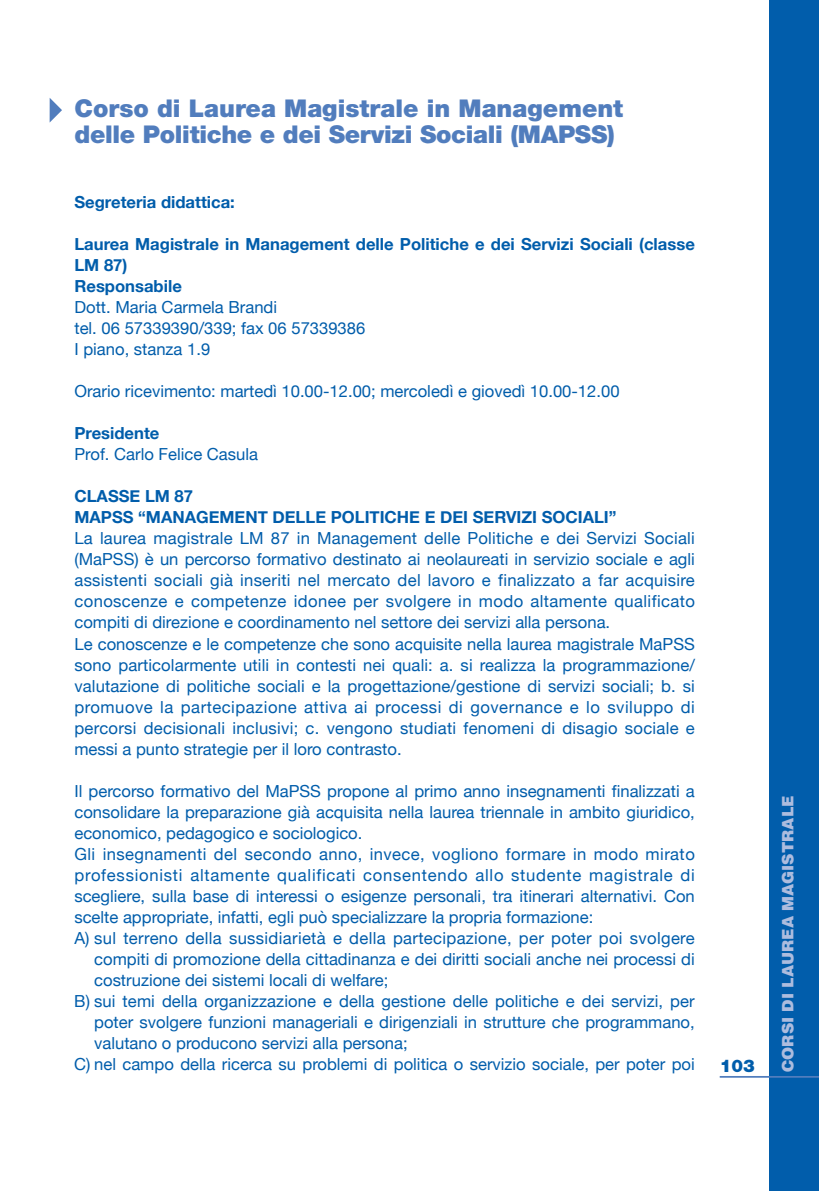
<style>
.page{position:relative;width:819px;height:1191px;background:#fff}
.page>*{position:absolute;margin:0;border:0;box-sizing:border-box;transform-origin:0 0}
.t1{font:900 24.5px/26.2px "Helvetica Neue";letter-spacing:-.015em;color:#517dbd}
.t2{font:900 17.5px "Helvetica Neue";color:#015dab}
.t3{font:16.62px/21px "Helvetica Neue";color:#015dab}
.t4{font:700 16.62px/21px "Helvetica Neue";color:#015dab}
.t5{font:16.62px "Helvetica Neue";letter-spacing:.02em;color:#015dab}
.t6{font:16.62px "Helvetica Neue";letter-spacing:.045em;color:#015dab}
.t7{font:16.62px "Helvetica Neue";letter-spacing:.025em;color:#015dab}
.t8{font:900 15.75px "Helvetica";color:#adbcde}
</style>
<div class="page">
<div style="left:769px;top:0;width:50px;height:1191px;background:#015dab"></div>
<hr style="left:719px;top:1076px;width:100px;height:1px;background:#517dbd">
<svg style="left:50px;top:98px;width:12px;height:24px"></svg>
<h1 class="t1" style="left:74px;top:97px;width:550px">Corso di Laurea Magistrale in Management delle Politiche e dei Servizi Sociali (MAPSS)</h1>
<p class="t4" style="left:74px;top:191px;width:162px">Segreteria didattica:</p>
<p class="t4" style="left:74px;top:233px;width:622px">Laurea Magistrale in Management delle Politiche e dei Servizi Sociali (classe<br>LM 87)<br>Responsabile</p>
<p class="t3" style="left:74px;top:297px;width:292px">Dott. Maria Carmela Brandi<br>tel. 06 57339390/339; fax 06 57339386<br>I piano, stanza 1.9</p>
<p class="t3" style="left:74px;top:381px;width:546px">Orario ricevimento: martedì 10.00-12.00; mercoledì e giovedì 10.00-12.00</p>
<p class="t4" style="left:74px;top:422px;width:86px">Presidente</p>
<p class="t3" style="left:74px;top:444px;width:185px">Prof. Carlo Felice Casula</p>
<p class="t4" style="left:74px;top:485px;width:543px">CLASSE LM 87<br>MAPSS “MANAGEMENT DELLE POLITICHE E DEI SERVIZI SOCIALI”</p>
<p class="t3" style="left:74px;top:528px;width:622px">La laurea magistrale LM 87 in Management delle Politiche e dei Servizi Sociali (MaPSS) è un percorso formativo destinato ai neolaureati in servizio sociale e agli assistenti sociali già inseriti nel mercato del lavoro e finalizzato a far acquisire conoscenze e competenze idonee per svolgere in modo altamente qualificato compiti di direzione e coordinamento nel settore dei servizi alla persona.<br>Le conoscenze e le competenze che sono acquisite nella laurea magistrale MaPSS sono particolarmente utili in contesti nei quali: a. si realizza la programmazione/ valutazione di politiche sociali e la progettazione/gestione di servizi sociali; b. si promuove la partecipazione attiva ai processi di governance e lo sviluppo di percorsi decisionali inclusivi; c. vengono studiati fenomeni di disagio sociale e messi a punto strategie per il loro contrasto.</p>
<p class="t3" style="left:74px;top:780px;width:622px">Il percorso formativo del MaPSS propone al primo anno insegnamenti finalizzati a</p>
<p class="t3" style="left:74px;top:801px;width:622px">consolidare la preparazione già acquisita nella laurea triennale in ambito giuridico,</p>
<p class="t3" style="left:74px;top:822px;width:289px">economico, pedagogico e sociologico.</p>
<p class="t7" style="left:74px;top:843px;width:622px">Gli insegnamenti del secondo anno, invece, vogliono formare in modo mirato</p>
<p class="t6" style="left:74px;top:864px;width:622px">professionisti altamente qualificati consentendo allo studente magistrale di</p>
<p class="t3" style="left:74px;top:885px;width:622px">scegliere, sulla base di interessi o esigenze personali, tra itinerari alternativi. Con</p>
<p class="t3" style="left:74px;top:906px;width:520px">scelte appropriate, infatti, egli può specializzare la propria formazione:</p>
<p class="t5" style="left:74px;top:927px;width:622px">A) sul terreno della sussidiarietà e della partecipazione, per poter poi svolgere</p>
<p class="t3" style="left:94px;top:948px;width:602px">compiti di promozione della cittadinanza e dei diritti sociali anche nei processi di</p>
<p class="t3" style="left:94px;top:969px;width:295px">costruzione dei sistemi locali di welfare;</p>
<p class="t3" style="left:74px;top:990px;width:622px">B) sui temi della organizzazione e della gestione delle politiche e dei servizi, per</p>
<p class="t3" style="left:94px;top:1011px;width:602px">poter svolgere funzioni manageriali e dirigenziali in strutture che programmano,</p>
<p class="t3" style="left:94px;top:1032px;width:315px">valutano o producono servizi alla persona;</p>
<p class="t3" style="left:74px;top:1053px;width:622px">C) nel campo della ricerca su problemi di politica o servizio sociale, per poter poi</p>
<p class="t2" style="left:719px;top:1059px;width:37px">103</p>
<p class="t8" style="left:778px;top:1071px;width:278px;rotate:-90deg">CORSI DI LAUREA MAGISTRALE</p>
</div>
